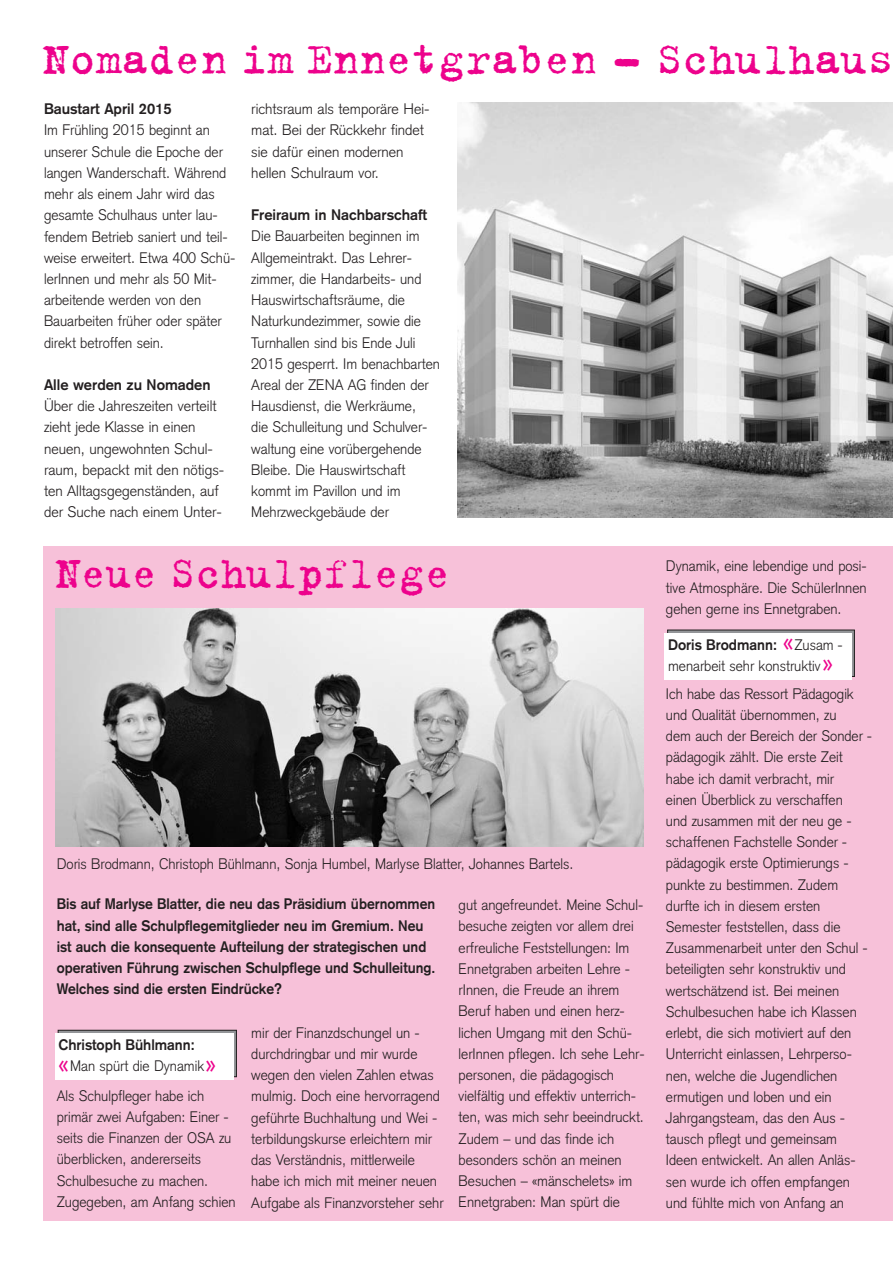
<style>
.page{position:relative;width:893px;height:1263px;background:#fff}
.page>*{position:absolute;margin:0;border:0;box-sizing:border-box;transform-origin:0 0}
.t1{font:48px "Trixie";color:#ed028c}
.t2{font:48px "Trixie";color:#ed028c;scale:.96 1}
.t3{font:300 30px "Akzidenz Grotesk";color:#ed028c;scale:.95 1}
.t4{font:300 15px/21.1px "Akzidenz Grotesk";color:#231f20;scale:.95 1}
.t5{font:300 15px/21.1px "Akzidenz Grotesk";color:#231f20}
.t6{font:700 15px/21.1px "Akzidenz Grotesk";color:#231f20;scale:.93 1}
.t7{font:700 15px "Akzidenz Grotesk";color:#231f20}
.t8{font:700 15px/21.1px "Akzidenz Grotesk";color:#231f20;scale:.95 1}
.s1{font-weight:300;font-size:30px;color:#ed028c}
.s2{font-weight:300}
.s3{font-weight:700}
</style>
<div class="page">
<img style="left:457px;top:102px;width:436px;height:415px">
<div style="left:43px;top:546px;width:850px;height:674px;background:#f7c1d9"></div>
<img style="left:55px;top:608px;width:588px;height:238px">
<div style="left:58px;top:1030px;width:178px;height:47px;background:#939598"></div>
<div style="left:58px;top:1030px;width:179px;height:47px;border:1px solid #231f20"></div>
<div style="left:55px;top:1033px;width:179px;height:47px;background:#fff"></div>
<div style="left:668px;top:630px;width:186px;height:46px;background:linear-gradient(to right,#939598,#939598)"></div>
<div style="left:667px;top:630px;width:187px;height:47px;border:1px solid #231f20"></div>
<div style="left:664px;top:633px;width:187px;height:47px;background:#fff"></div>
<h1 class="t1" style="left:43px;top:29px;width:853px">Nomaden im Ennetgraben – Schulhaus</h1>
<p class="t7" style="left:44px;top:104px;width:129px">Baustart April 2015</p>
<p class="t4" style="left:44px;top:121px;width:203px">Im Frühling 2015 beginnt an unserer Schule die Epoche der langen Wanderschaft. Während mehr als einem Jahr wird das<br>ge samte Schulhaus unter lau&shy;fendem Betrieb saniert und teil&shy;weise erweitert. Etwa 400 Schü - lerInnen und mehr als 50 Mit - arbeitende werden von den<br>Bau arbeiten früher oder später direkt betroffen sein.</p>
<p class="t7" style="left:44px;top:379px;width:168px">Alle werden zu Nomaden</p>
<p class="t5" style="left:44px;top:397px;width:182px">Über die Jahreszeiten verteilt zieht jede Klasse in einen neuen, ungewohnten Schul - raum, bepackt mit den nötigs - ten Alltagsgegenständen, auf der Suche nach einem Unter -</p>
<p class="t5" style="left:251px;top:100px;width:180px">richtsraum als temporäre Hei - mat. Bei der Rückkehr findet sie dafür einen modernen hellen Schulraum vor.</p>
<p class="t7" style="left:251px;top:210px;width:177px">Freiraum in Nachbar schaft</p>
<p class="t4" style="left:251px;top:227px;width:200px">Die Bauarbeiten beginnen im<br>Allgemeintrakt. Das Lehrer - zimmer, die Handarbeits- und<br>Hauswirtschaftsräume, die<br>Naturkundezimmer, sowie die<br>Turnhallen sind bis Ende Juli<br>2015 gesperrt. Im benachbarten<br>Areal der ZENA AG finden der<br>Hausdienst, die Werk räume,<br>die Schulleitung und Schulver - waltung eine vorübergehende<br>Bleibe. Die Hauswirt schaft kommt im Pavillon und im<br>Mehrzweckgebäude der</p>
<h1 class="t2" style="left:55px;top:542px;width:413px">Neue Schulpflege</h1>
<p class="t4" style="left:666px;top:557px;width:213px;text-align:justify">Dynamik, eine lebendige und posi&shy;tive Atmo sphäre. Die SchülerInnen gehen gerne ins Ennet graben.</p>
<p class="t4" style="left:57px;top:854px;width:545px">Doris Brodmann, Christoph Bühlmann, Sonja Humbel, Marlyse Blatter, Johannes Bartels.</p>
<p class="t6" style="left:57px;top:895px;width:409px">Bis auf Marlyse Blatter, die neu das Präsidium übernommen hat, sind alle Schulpflegemitglieder neu im Gremium. Neu ist auch die konsequente Aufteilung der strategischen und operativen Führung zwischen Schulpflege und Schul leitung.<br>Welches sind die ersten Eindrücke?</p>
<p class="t8" style="left:59px;top:1035px;width:167px">Christoph Bühlmann: <span class="s1">«</span><span class="s2">Man spürt die Dynamik</span><span class="s1">»</span></p>
<p class="t4" style="left:57px;top:1087px;width:190px">Als Schulpfleger habe ich primär zwei Aufgaben: Einer - seits die Finanzen der OSA zu überblick en, andererseits<br>Schul besuche zu machen.<br>Zugegeben, am Anfang schien</p>
<p class="t4" style="left:251px;top:1024px;width:204px">mir der Finanz dschungel un - durchdringbar und mir wurde wegen den vielen Zah len etwas mulmig. Doch eine hervorragend geführte Buch haltung und Wei - ter bildungskurse erleichtern mir das Verständnis, mittlerweile habe ich mich mit meiner neuen<br>Aufgabe als Finanzvorsteher sehr</p>
<p class="t4" style="left:459px;top:896px;width:197px">gut angefreundet. Meine Schul - besuche zeigten vor allem drei erfreuliche Fest stellun gen: Im<br>Ennetgraben arbeiten Lehre - rInnen, die Freude an ihrem<br>Beruf haben und einen herz - lichen Umgang mit den Schü - lerInnen pflegen. Ich sehe Lehr - personen, die pädagogisch vielfältig und effektiv unterrich&shy;ten, was mich sehr beeindruckt.<br>Zudem – und das finde ich besonders schön an meinen<br>Besuchen – «mänschelets» im<br>Ennetgraben: Man spürt die</p>
<h2 class="t3" style="left:783px;top:631px;width:12px">«</h2>
<p class="t4" style="left:668px;top:635px;width:186px"><span class="s3">Doris Brodmann:</span> Zusam - men arbeit sehr konstruktiv</p>
<h2 class="t3" style="left:823px;top:652px;width:12px">»</h2>
<p class="t4" style="left:666px;top:685px;width:219px">Ich habe das Ressort Pädagogik und Qualität übernommen, zu<br>dem auch der Bereich der Sonder - päda gogik zählt. Die erste Zeit habe ich damit verbracht, mir<br>einen Überblick zu verschaffen<br>und zusammen mit der neu ge - schaffenen Fachstelle Sonder - pädagogik erste Optimierungs - punkte zu be stimmen. Zudem durfte ich in diesem ersten<br>Semester feststellen, dass die<br>Zusammenarbeit unter den Schul - beteiligten sehr konstruktiv und wertschätzend ist. Bei meinen<br>Schulbesuchen habe ich Klassen erlebt, die sich motiviert auf den<br>Unterricht einlassen, Lehrperso - nen, welche die Jugendlichen ermutigen und loben und ein<br>Jahrgangsteam, das den Aus - tausch pflegt und gemeinsam<br>Ideen entwickelt. An allen Anläs - sen wurde ich offen empfangen und fühlte mich von Anfang an</p>
</div>
